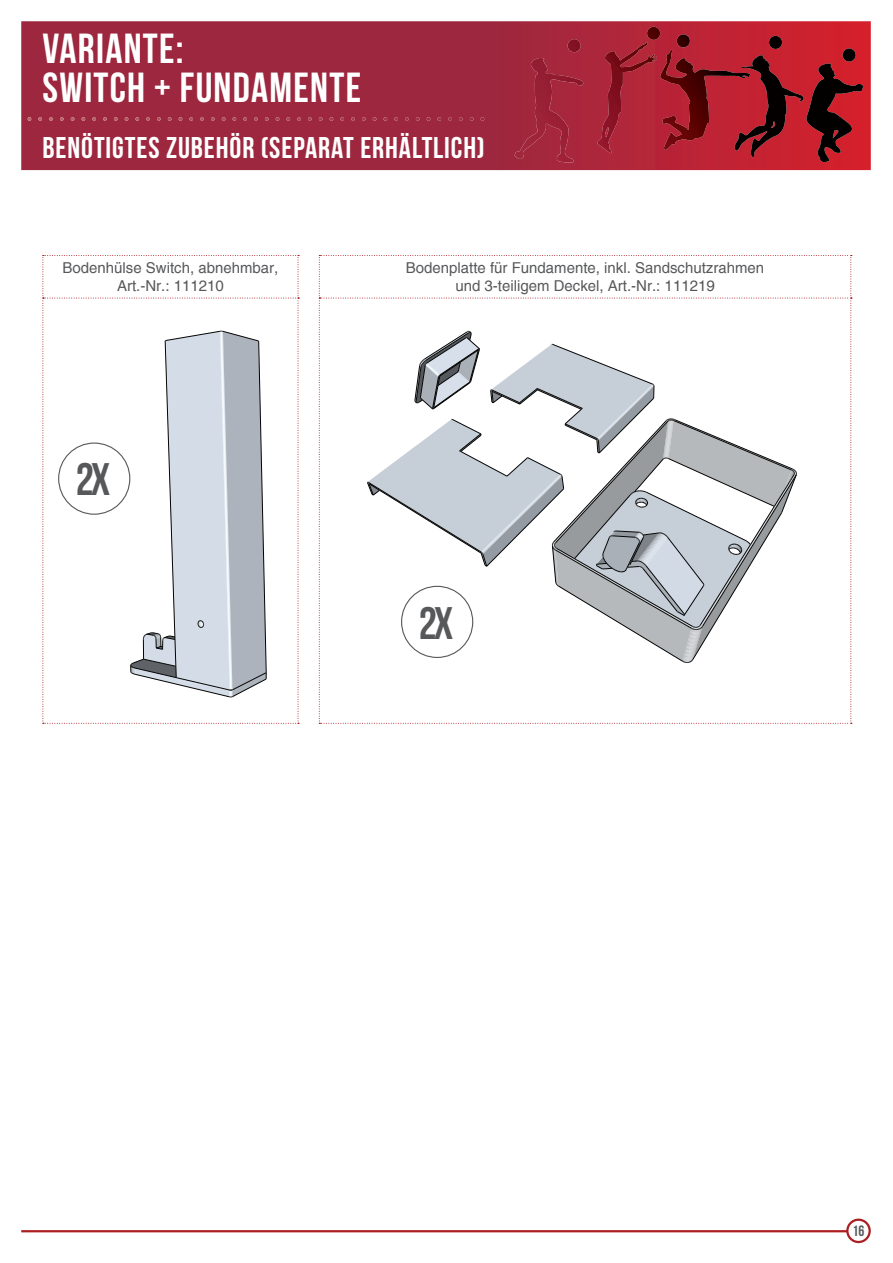
<style>
.page{position:relative;width:893px;height:1263px;background:#fff}
.page>*{position:absolute;margin:0;border:0;box-sizing:border-box;transform-origin:0 0}
.t1{font:45.6px "Bebas Neue";color:#57585a}
.t2{font:42px/39px "Bebas Neue";letter-spacing:.03em;color:#fff}
.t3{font:30px "Bebas Neue";letter-spacing:.03em;color:#fff}
.t4{font:15px/18px "Helvetica";color:#57585a;text-align:center}
.t5{font:15px "Bebas Neue";color:#57585a}
</style>
<div class="page">
<svg style="left:21px;top:21px;width:850px;height:149px;background:#a2263b"></svg>
<img style="left:28px;top:117px;width:456px;height:4px">
<hr style="left:21px;top:1230px;width:826px;height:2px;background:#ab1e21">
<div style="left:846px;top:1218px;width:25px;height:25px;border:2px solid #ab1e21;border-radius:50%"></div>
<svg style="left:43px;top:255px;width:256px;height:469px"></svg>
<svg style="left:319px;top:255px;width:533px;height:469px"></svg>
<svg style="left:769px;top:36px;width:13px;height:13px"></svg>
<img style="left:843px;top:48px;width:13px;height:14px;border-radius:7px">
<img style="left:734px;top:55px;width:71px;height:102px">
<img style="left:568px;top:27px;width:122px;height:126px">
<img style="left:804px;top:63px;width:60px;height:99px">
<h2 class="t2" style="left:43px;top:29px;width:320px">VARIANTE:<br>SWITCH + FUNDAMENTE</h2>
<h3 class="t3" style="left:43px;top:131px;width:444px">BENÖTIGTES ZUBEHÖR (SEPARAT ERHÄLTLICH)</h3>
<p class="t4" style="left:62px;top:259px;width:217px">Bodenhülse Switch, abnehmbar,<br>Art.-Nr.: 111210</p>
<h1 class="t1" style="left:76px;top:454px;width:36px">2 X</h1>
<p class="t4" style="left:406px;top:259px;width:360px">Bodenplatte für Fundamente, inkl. Sandschutzrahmen und 3-teiligem Deckel, Art.-Nr.: 111219</p>
<h1 class="t1" style="left:419px;top:598px;width:36px">2 X</h1>
<p class="t5" style="left:853px;top:1222px;width:13px">16</p>
</div>
